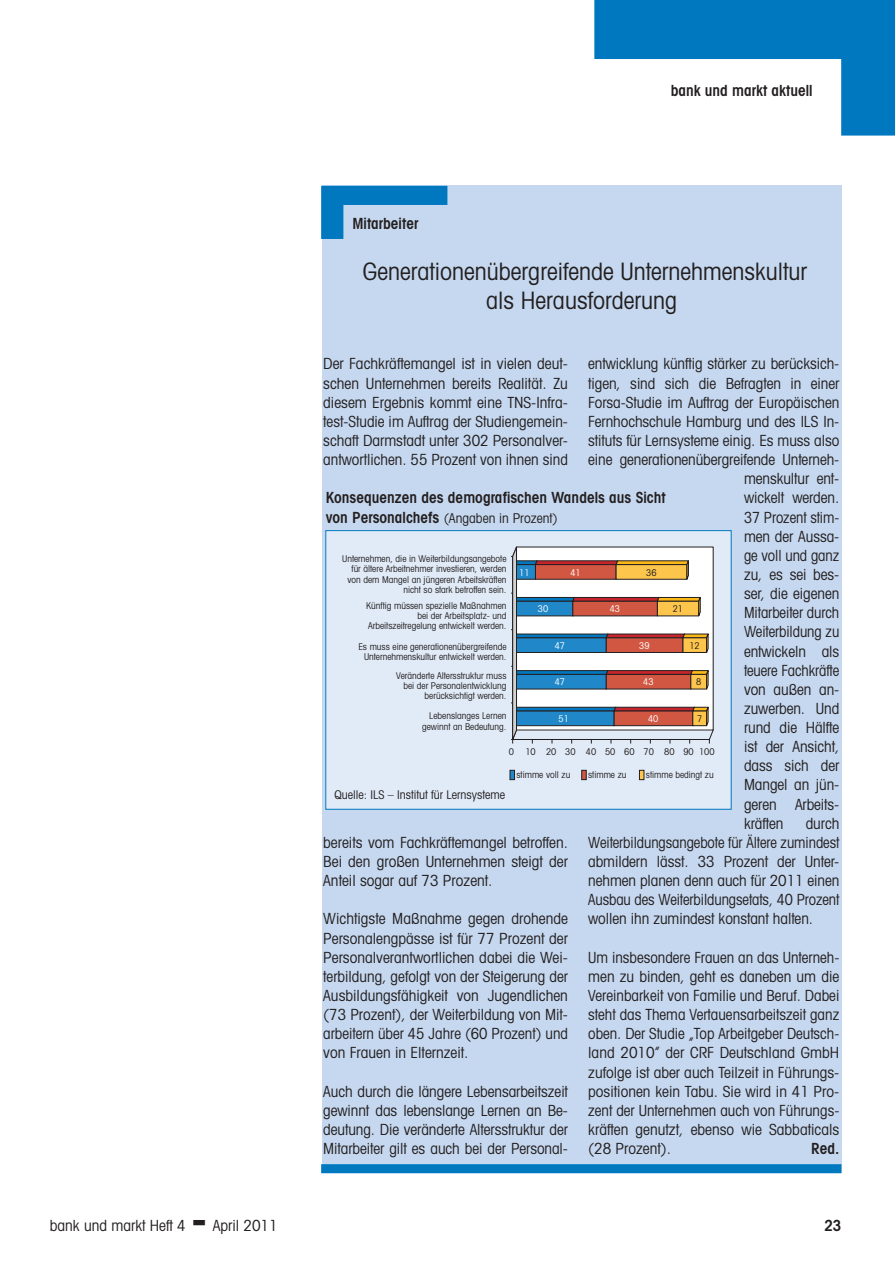
<style>
.page{position:relative;width:895px;height:1273px;background:#fff}
.page>*{position:absolute;margin:0;border:0;box-sizing:border-box;transform-origin:0 0}
.t1{font:condensed 24px/28.7px "Avant Garde";color:#231f20;text-align:center}
.t2{font:condensed 15.3px/19.2px "Avant Garde";letter-spacing:-.005em;color:#231f20;text-align:justify}
.t3{font:600 condensed 15.3px "Avant Garde";color:#231f20}
.t4{font:condensed 15.3px "Avant Garde";letter-spacing:-.005em;color:#231f20;scale:.95 1}
.t5{font:condensed 15.3px "Avant Garde";letter-spacing:-.005em;color:#231f20;scale:.96 1}
.t6{font:condensed 13.5px "Avant Garde";color:#231f20}
.t7{font:condensed 12px "Avant Garde";color:#231f20}
.t8{font:condensed 9.3px/10.1px "Avant Garde";color:#231f20;text-align:right}
.t9{font:condensed 9.3px "Avant Garde";color:#fff}
.s1{font-weight:600;font-size:15.3px}
</style>
<div class="page">
<svg style="left:594px;top:0;width:300px;height:136px"></svg>
<div style="left:321px;top:185px;width:520px;height:988px;background:#c6d8ef"></div>
<div style="left:321px;top:1164px;width:520px;height:9px;background:#0078c0"></div>
<svg style="left:321px;top:186px;width:126px;height:53px"></svg>
<div style="left:325px;top:531px;width:405px;height:278px;background:#e1ebf7"></div>
<svg style="left:511px;top:547px;width:202px;height:197px;background:#bcb2b1"></svg>
<svg style="left:509px;top:770px;width:5px;height:10px"></svg>
<svg style="left:581px;top:770px;width:5px;height:10px"></svg>
<svg style="left:639px;top:770px;width:5px;height:10px"></svg>
<p class="t3" style="left:670px;top:82px;width:143px">bank und markt aktuell</p>
<p class="t3" style="left:352px;top:214px;width:67px">Mitarbeiter</p>
<h1 class="t1" style="left:363px;top:257px;width:445px">Generationenübergreifende Unternehmenskultur als Herausforderung</h1>
<p class="t2" style="left:588px;top:354px;width:252px">entwicklung künftig stärker zu berücksich-</p>
<p class="t2" style="left:588px;top:373px;width:252px">tigen, sind sich die Befragten in einer</p>
<p class="t2" style="left:588px;top:392px;width:252px">Forsa-Studie im Auftrag der Europäischen</p>
<p class="t2" style="left:588px;top:411px;width:252px">Fernhochschule Hamburg und des ILS In-</p>
<p class="t2" style="left:588px;top:430px;width:252px">stituts für Lernsysteme einig. Es muss also</p>
<p class="t2" style="left:588px;top:450px;width:252px">eine generationenübergreifende Unterneh-</p>
<p class="t2" style="left:743px;top:469px;width:97px">menskultur ent-</p>
<p class="t2" style="left:743px;top:488px;width:97px">wickelt werden.</p>
<p class="t4" style="left:743px;top:508px;width:102px">37 Prozent stim-</p>
<p class="t2" style="left:743px;top:526px;width:97px">men der Aussa-</p>
<p class="t4" style="left:743px;top:546px;width:102px">ge voll und ganz</p>
<p class="t2" style="left:743px;top:564px;width:97px">zu, es sei bes-</p>
<p class="t2" style="left:743px;top:584px;width:97px">ser, die eigenen</p>
<p class="t5" style="left:743px;top:603px;width:101px">Mitarbeiter durch</p>
<p class="t4" style="left:743px;top:622px;width:102px">Weiterbildung zu</p>
<p class="t2" style="left:743px;top:641px;width:97px">entwickeln als</p>
<p class="t4" style="left:743px;top:661px;width:102px">teuere Fachkräfte</p>
<p class="t2" style="left:743px;top:679px;width:97px">von außen an-</p>
<p class="t2" style="left:743px;top:698px;width:97px">zuwerben. Und</p>
<p class="t2" style="left:743px;top:718px;width:97px">rund die Hälfte</p>
<p class="t2" style="left:743px;top:737px;width:97px">ist der Ansicht,</p>
<p class="t2" style="left:743px;top:756px;width:97px">dass sich der</p>
<p class="t2" style="left:743px;top:775px;width:97px">Mangel an jün-</p>
<p class="t2" style="left:743px;top:794px;width:97px">geren Arbeits-</p>
<p class="t2" style="left:743px;top:813px;width:41px">kräften</p>
<p class="t2" style="left:323px;top:354px;width:246px">Der Fachkräftemangel ist in vielen deut&shy;schen Unternehmen bereits Realität. Zu diesem Ergebnis kommt eine TNS-Infra&shy;test-Studie im Auftrag der Studiengemein&shy;schaft Darmstadt unter 302 Personalver&shy;antwortlichen. 55 Prozent von ihnen sind</p>
<p class="t3" style="left:325px;top:488px;width:341px">Konsequenzen des demografischen Wandels aus Sicht</p>
<p class="t6" style="left:325px;top:509px;width:233px"><span class="s1">von Personalchefs</span> (Angaben in Prozent)</p>
<p class="t8" style="left:342px;top:554px;width:166px">Unternehmen, die in Weiterbildungsangebote für ältere Arbeitnehmer investieren, werden von dem Mangel an jüngeren Arbeitskräften nicht so stark betroffen sein.</p>
<p class="t9" style="left:519px;top:566px;width:12px">11</p>
<p class="t9" style="left:570px;top:566px;width:12px">41</p>
<p class="t8" style="left:646px;top:567px;width:12px">36</p>
<p class="t8" style="left:366px;top:601px;width:142px">Künftig müssen spezielle Maßnahmen bei der Arbeitsplatz- und<br>Arbeitszeitregelung entwickelt werden.</p>
<p class="t9" style="left:537px;top:603px;width:12px">30</p>
<p class="t9" style="left:609px;top:603px;width:12px">43</p>
<p class="t8" style="left:672px;top:603px;width:12px">21</p>
<p class="t9" style="left:554px;top:640px;width:12px">47</p>
<p class="t9" style="left:639px;top:640px;width:12px">39</p>
<p class="t8" style="left:689px;top:640px;width:12px">12</p>
<p class="t8" style="left:358px;top:642px;width:150px">Es muss eine generationenübergreifende<br>Unternehmenskultur entwickelt werden.</p>
<p class="t8" style="left:396px;top:670px;width:112px">Veränderte Altersstruktur muss bei der Personalentwicklung berücksichtigt werden.</p>
<p class="t9" style="left:554px;top:676px;width:12px">47</p>
<p class="t9" style="left:643px;top:676px;width:12px">43</p>
<p class="t8" style="left:695px;top:677px;width:7px">8</p>
<p class="t8" style="left:422px;top:711px;width:86px">Lebenslanges Lernen gewinnt an Bedeutung.</p>
<p class="t9" style="left:558px;top:713px;width:12px">51</p>
<p class="t9" style="left:647px;top:713px;width:12px">40</p>
<p class="t8" style="left:696px;top:713px;width:7px">7</p>
<p class="t8" style="left:508px;top:746px;width:207px">0 10 20 30 40 50 60 70 80 90 100</p>
<p class="t8" style="left:516px;top:769px;width:55px">stimme voll zu</p>
<p class="t8" style="left:588px;top:769px;width:40px">stimme zu</p>
<p class="t8" style="left:645px;top:769px;width:69px">stimme bedingt zu</p>
<p class="t7" style="left:334px;top:787px;width:172px">Quelle: ILS – Institut für Lernsysteme</p>
<p class="t2" style="left:588px;top:813px;width:252px;text-indent:217px">durch Weiterbildungsangebote für Ältere zumindest abmildern lässt. 33 Prozent der Unter&shy;nehmen planen denn auch für 2011 einen Ausbau des Weiterbildungsetats, 40 Prozent wollen ihn zumindest konstant halten.</p>
<p class="t2" style="left:588px;top:947px;width:252px">Um insbesondere Frauen an das Unterneh&shy;men zu binden, geht es daneben um die Vereinbarkeit von Familie und Beruf. Dabei steht das Thema Vertauensarbeitszeit ganz oben. Der Studie „Top Arbeitgeber Deutsch&shy;land 2010” der CRF Deutschland GmbH zufolge ist aber auch Teilzeit in Führungs&shy;positionen kein Tabu. Sie wird in 41 Pro&shy;zent der Unternehmen auch von Führungs&shy;kräften genutzt, ebenso wie Sabbaticals (28 Prozent).</p>
<p class="t2" style="left:323px;top:832px;width:246px">bereits vom Fachkräftemangel betroffen.<br>Bei den großen Unternehmen steigt der Anteil sogar auf 73 Prozent.</p>
<p class="t2" style="left:323px;top:909px;width:246px">Wichtigste Maßnahme gegen drohende Personalengpässe ist für 77 Prozent der Personalverantwortlichen dabei die Wei&shy;terbildung, gefolgt von der Steigerung der Ausbildungsfähigkeit von Jugendlichen (73 Prozent), der Weiterbildung von Mit&shy;arbeitern über 45 Jahre (60 Prozent) und von Frauen in Elternzeit.</p>
<p class="t2" style="left:323px;top:1081px;width:246px">Auch durch die längere Lebensarbeitszeit gewinnt das lebenslange Lernen an Be&shy;deutung. Die veränderte Altersstruktur der Mitarbeiter gilt es auch bei der Personal-</p>
<p class="t3" style="left:810px;top:1139px;width:30px">Red.</p>
<p class="t2" style="left:50px;top:1215px;width:137px">bank und markt Heft 4</p>
<p class="t2" style="left:213px;top:1215px;width:66px">April 2011</p>
<p class="t3" style="left:824px;top:1216px;width:19px">23</p>
</div>
